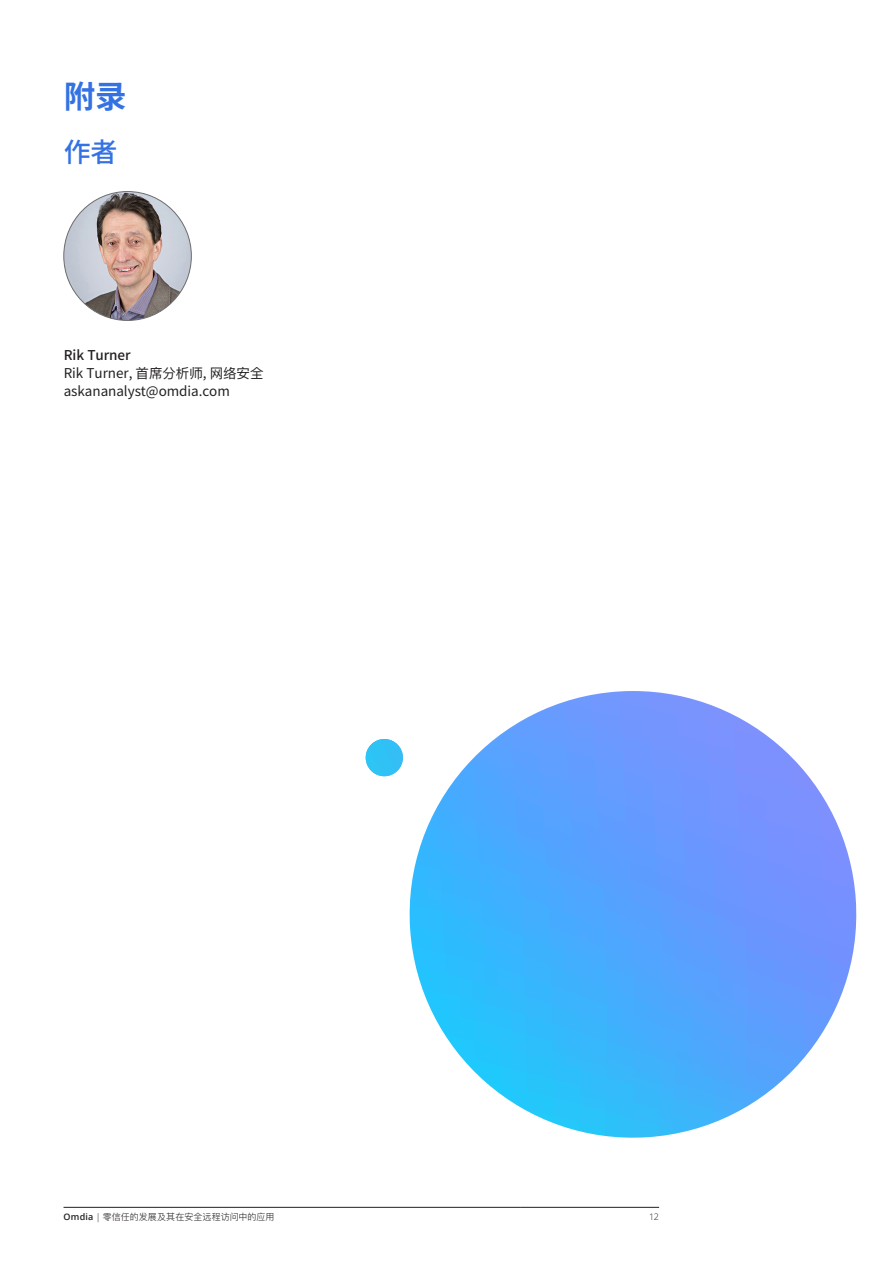
<style>
.page{position:relative;width:893px;height:1263px;background:#fff}
.page>*{position:absolute;margin:0;border:0;box-sizing:border-box;transform-origin:0 0}
.Heading_1{font:700 31.5px "Noto Sans CJ Kkr";color:#3472e4}
.Heading_2{font:500 27px "Noto Sans CJ Kkr";color:#3472e4}
.bodytext_-_1mm_space{font:13.5px/18px "Noto Sans CJ Kkr";letter-spacing:-.005em;color:#231f20}
.bodytext_-_0mm_space{font:500 13.5px "Noto Sans CJ Kkr";letter-spacing:-.005em;color:#231f20}
.t1{font:300 9px "Ping Fang SC";letter-spacing:.005em;color:#231f20}
.t2{font:300 9px "Open Sans";color:#231f20}
.s1{font-family:"Ping Fang SC"}
.s2{font-family:"Open Sans";font-weight:600}
.s3{font-family:"Open Sans"}
</style>
<div class="page">
<hr style="left:64px;top:1207px;width:457px;height:1px;background:#231f20">
<hr style="left:521px;top:1207px;width:138px;height:1px;background:#231f20">
<svg style="left:402px;top:691px;width:455px;height:447px"></svg>
<div style="left:366px;top:739px;width:37px;height:37px;background:#30c2f5;border-radius:19px"></div>
<img style="left:64px;top:192px;width:127px;height:128px">
<p class="Heading_1" style="left:64px;top:79px;width:64px">附录</p>
<p class="Heading_2" style="left:64px;top:137px;width:55px">作者</p>
<p class="bodytext_-_0mm_space" style="left:64px;top:347px;width:68px">Rik Turner</p>
<p class="bodytext_-_1mm_space" style="left:64px;top:364px;width:201px">Rik Turner, <span class="s1">首席分析师</span>, <span class="s1">网络安全</span>askananalyst@omdia.com</p>
<p class="t1" style="left:64px;top:1212px;width:213px"><span class="s2">Omdia</span> <span class="s3">|</span> 零信任的发展及其在安全远程访问中的应用</p>
<p class="t2" style="left:649px;top:1211px;width:11px">12</p>
</div>
